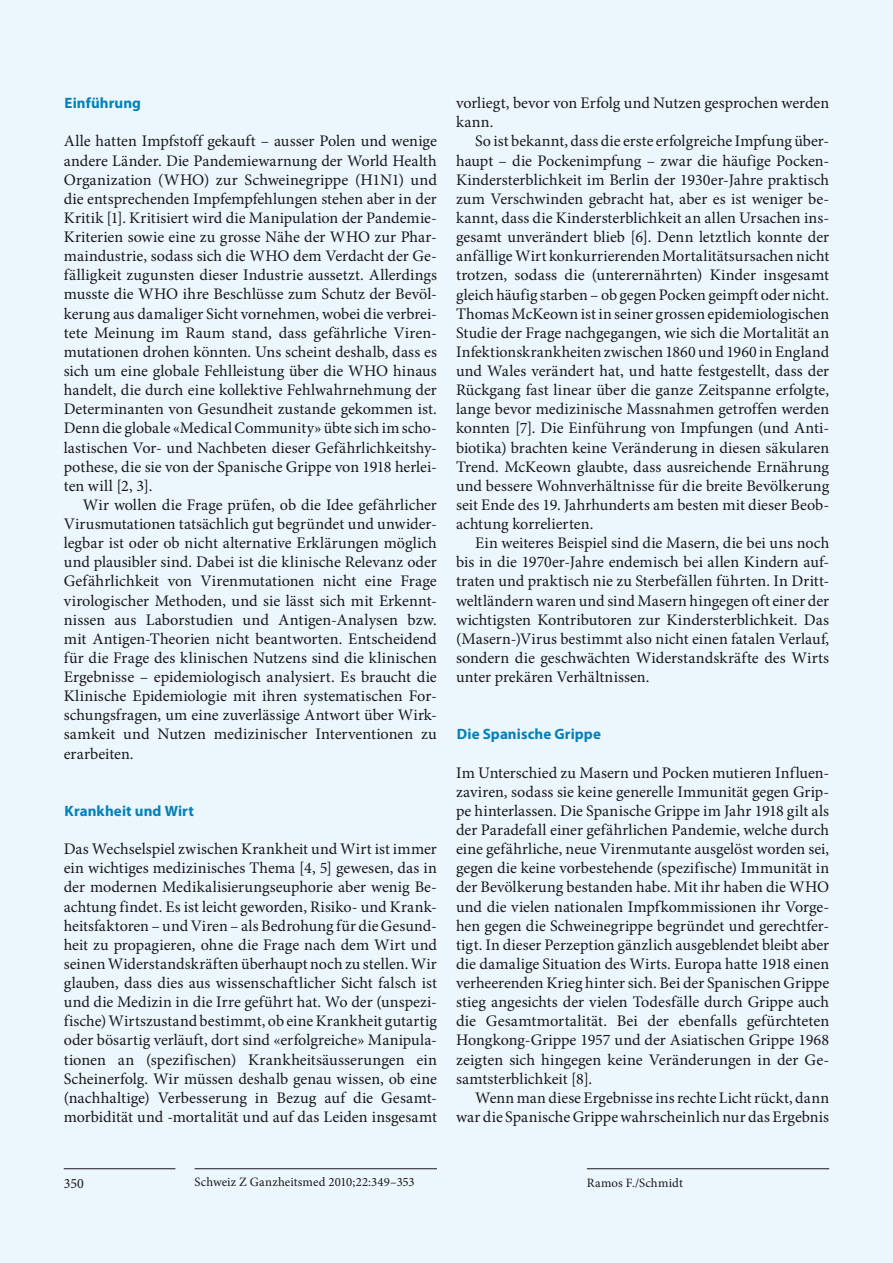
<style>
.page{position:relative;width:893px;height:1263px;background:#ebf7fc}
.page>*{position:absolute;margin:0;border:0;box-sizing:border-box;transform-origin:0 0}
.t1{font:16.2px/19.2px "Minion Pro";color:#1a171c;text-align:justify}
.t2{font:700 15px "Myriad Pro";letter-spacing:.005em;color:#0080ba}
.t3{font:14.25px "Minion Pro";color:#1a171c}
.t4{font:12.75px "Minion Pro";letter-spacing:.01em;color:#1a171c}
</style>
<div class="page">
<hr style="left:64px;top:1168px;width:111px;height:1px;background:#1a171c">
<hr style="left:195px;top:1168px;width:242px;height:1px;background:#1a171c">
<hr style="left:587px;top:1168px;width:242px;height:1px;background:#1a171c">
<p class="t2" style="left:65px;top:93px;width:78px">Einführung</p>
<p class="t1" style="left:64px;top:132px;width:375px">Alle hatten Impfstoff gekauft – ausser Polen und wenige andere Länder. Die Pandemiewarnung der World Health Organization (WHO) zur Schweinegrippe (H1N1) und die entsprechenden Impfempfehlungen stehen aber in der Kritik [1]. Kritisiert wird die Manipulation der Pandemie-Kriterien sowie eine zu grosse Nähe der WHO zur Phar&shy;maindustrie, sodass sich die WHO dem Verdacht der Ge&shy;fälligkeit zugunsten dieser Industrie aussetzt. Allerdings musste die WHO ihre Beschlüsse zum Schutz der Bevöl&shy;kerung aus damaliger Sicht vornehmen, wobei die verbrei&shy;tete Meinung im Raum stand, dass gefährliche Viren&shy;mutationen drohen könnten. Uns scheint deshalb, dass es sich um eine globale Fehlleistung über die WHO hinaus handelt, die durch eine kollektive Fehlwahrnehmung der Determinanten von Gesundheit zustande gekommen ist.<br>Denn die globale «Medical Community» übte sich im scho&shy;lastischen Vor- und Nachbeten dieser Gefährlichkeitshy&shy;pothese, die sie von der Spanische Grippe von 1918 herlei&shy;ten will [2, 3].</p>
<p class="t1" style="left:64px;top:495px;width:375px;text-indent:19px">Wir wollen die Frage prüfen, ob die Idee gefährlicher Virusmutationen tatsächlich gut begründet und unwider&shy;legbar ist oder ob nicht alternative Erklärungen möglich und plausibler sind. Dabei ist die klinische Relevanz oder Gefährlichkeit von Virenmutationen nicht eine Frage virologischer Methoden, und sie lässt sich mit Erkennt&shy;nissen aus Laborstudien und Antigen-Analysen bzw. mit Antigen-Theorien nicht beantworten. Entscheidend für die Frage des klinischen Nutzens sind die klinischen Ergebnisse – epidemiologisch analysiert. Es braucht die Klinische Epidemiologie mit ihren systematischen For&shy;schungsfragen, um eine zuverlässige Antwort über Wirk&shy;samkeit und Nutzen medizinischer Interventionen zu erarbeiten.</p>
<p class="t2" style="left:65px;top:801px;width:131px">Krankheit und Wirt</p>
<p class="t1" style="left:64px;top:839px;width:375px">Das Wechselspiel zwischen Krankheit und Wirt ist immer ein wichtiges medizinisches Thema [4, 5] gewesen, das in der modernen Medikalisierungseuphorie aber wenig Be&shy;achtung findet. Es ist leicht geworden, Risiko- und Krank&shy;heitsfaktoren – und Viren – als Bedrohung für die Gesund&shy;heit zu propagieren, ohne die Frage nach dem Wirt und seinen Widerstandskräften überhaupt noch zu stellen. Wir glauben, dass dies aus wissenschaftlicher Sicht falsch ist und die Medizin in die Irre geführt hat. Wo der (unspezi&shy;fische) Wirtszustand bestimmt, ob eine Krankheit gutartig oder bösartig verläuft, dort sind «erfolgreiche» Manipula&shy;tionen an (spezifischen) Krankheitsäusserungen ein Scheinerfolg. Wir müssen deshalb genau wissen, ob eine (nachhaltige) Verbesserung in Bezug auf die Gesamt&shy;morbidität und -mortalität und auf das Leiden insgesamt</p>
<p class="t1" style="left:456px;top:94px;width:375px">vorliegt, bevor von Erfolg und Nutzen gesprochen werden kann.</p>
<p class="t1" style="left:456px;top:132px;width:375px;text-indent:19px">So ist bekannt, dass die erste erfolgreiche Impfung über&shy;haupt – die Pockenimpfung – zwar die häufige Pocken-Kindersterblichkeit im Berlin der 1930er-Jahre praktisch zum Verschwinden gebracht hat, aber es ist weniger be&shy;kannt, dass die Kindersterblichkeit an allen Ursachen ins&shy;gesamt unverändert blieb [6]. Denn letztlich konnte der anfällige Wirt konkurrierenden Mortalitätsursachen nicht trotzen, sodass die (unterernährten) Kinder insgesamt gleich häufig starben – ob gegen Pocken geimpft oder nicht.<br>Thomas McKeown ist in seiner grossen epidemiologischen Studie der Frage nachgegangen, wie sich die Mortalität an Infektionskrankheiten zwischen 1860 und 1960 in England und Wales verändert hat, und hatte festgestellt, dass der Rückgang fast linear über die ganze Zeitspanne erfolgte, lange bevor medizinische Massnahmen getroffen werden konnten [7]. Die Einführung von Impfungen (und Anti&shy;biotika) brachten keine Veränderung in diesen säkularen Trend. McKeown glaubte, dass ausreichende Ernährung und bessere Wohnverhältnisse für die breite Bevölkerung seit Ende des 19. Jahrhunderts am besten mit dieser Beob&shy;achtung korrelierten.</p>
<p class="t1" style="left:456px;top:533px;width:375px;text-indent:19px">Ein weiteres Beispiel sind die Masern, die bei uns noch bis in die 1970er-Jahre endemisch bei allen Kindern auf&shy;traten und praktisch nie zu Sterbefällen führten. In Dritt&shy;weltländern waren und sind Masern hingegen oft einer der wichtigsten Kontributoren zur Kindersterblichkeit. Das (Masern-)Virus bestimmt also nicht einen fatalen Verlauf, sondern die geschwächten Widerstandskräfte des Wirts unter prekären Verhältnissen.</p>
<p class="t2" style="left:457px;top:725px;width:146px">Die Spanische Grippe</p>
<p class="t1" style="left:456px;top:763px;width:375px">Im Unterschied zu Masern und Pocken mutieren Influen&shy;zaviren, sodass sie keine generelle Immunität gegen Grip&shy;pe hinterlassen. Die Spanische Grippe im Jahr 1918 gilt als der Paradefall einer gefährlichen Pandemie, welche durch eine gefährliche, neue Virenmutante ausgelöst worden sei, gegen die keine vorbestehende (spezifische) Immunität in der Bevölkerung bestanden habe. Mit ihr haben die WHO und die vielen nationalen Impfkommissionen ihr Vorge&shy;hen gegen die Schweinegrippe begründet und gerechtfer&shy;tigt. In dieser Perzeption gänzlich ausgeblendet bleibt aber die damalige Situation des Wirts. Europa hatte 1918 einen verheerenden Krieg hinter sich. Bei der Spanischen Grippe stieg angesichts der vielen Todesfälle durch Grippe auch die Gesamtmortalität. Bei der ebenfalls gefürchteten Hongkong-Grippe 1957 und der Asiatischen Grippe 1968 zeigten sich hingegen keine Veränderungen in der Ge&shy;samtsterblichkeit [8].</p>
<p class="t1" style="left:456px;top:1088px;width:375px;text-align:right">Wenn man diese Ergebnisse ins rechte Licht rückt, dann war die Spanische Grippe wahrscheinlich nur das Ergebnis</p>
<p class="t3" style="left:64px;top:1173px;width:22px">350</p>
<p class="t4" style="left:195px;top:1174px;width:222px">Schweiz Z Ganzheitsmed 2010;22:349–353</p>
<p class="t4" style="left:587px;top:1174px;width:98px">Ramos F./Schmidt</p>
</div>
